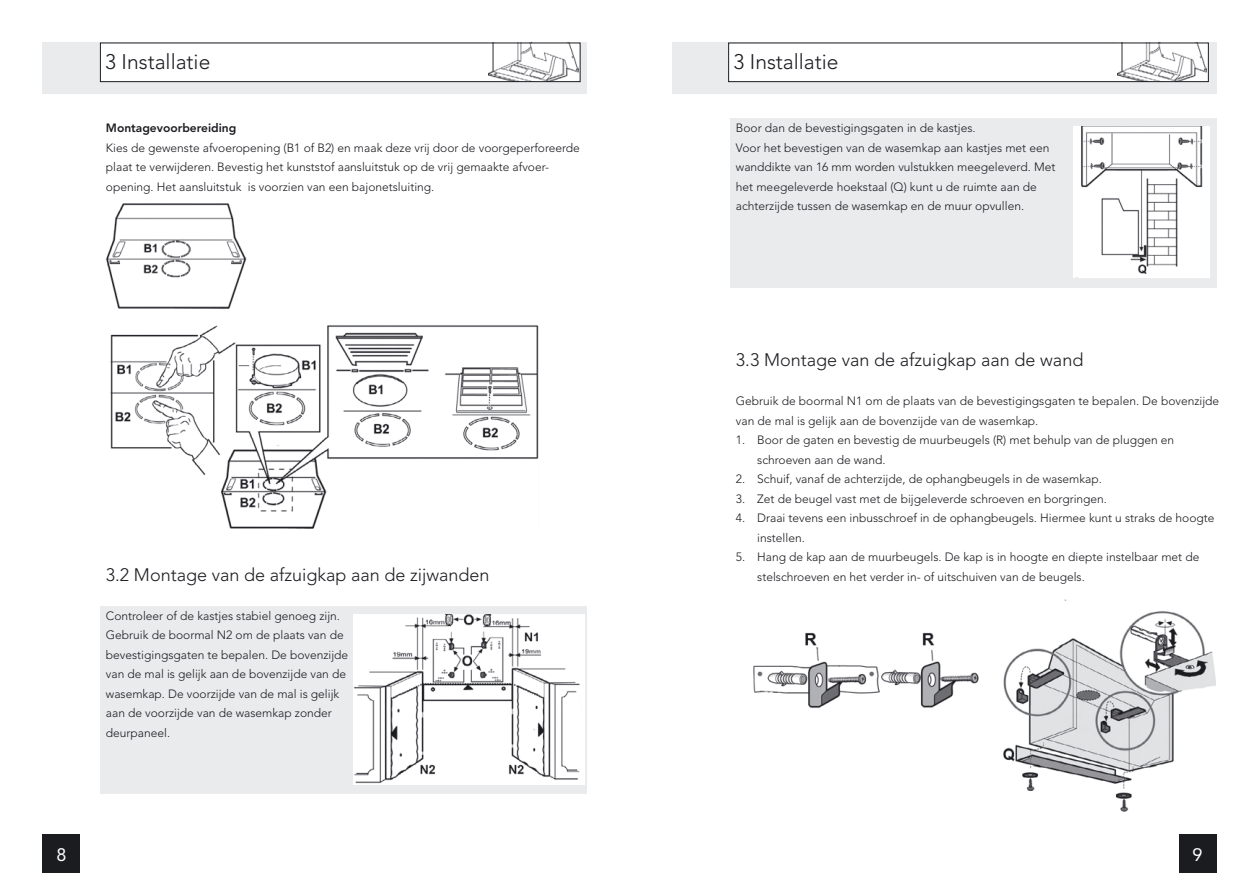
<style>
.page{position:relative;width:1259px;height:893px;background:#fff}
.page>*{position:absolute;margin:0;border:0;box-sizing:border-box;transform-origin:0 0}
.t1{font:300 21px "Avenir";color:#1b1c20}
.t2{font:300 18px "Avenir";color:#1b1c20}
.t3{font:18px "Avenir";color:#fff}
.t4{font:300 12px/19.5px "Avenir";color:#1b1c20}
.t5{font:800 12px "Avenir";color:#1b1c20}
</style>
<div class="page">
<div style="left:43px;top:43px;width:544px;height:51px;background:#e9ebec"></div>
<div style="left:43px;top:835px;width:37px;height:38px;background:#1b1c20"></div>
<div style="left:672px;top:43px;width:544px;height:51px;background:#e9ebec"></div>
<div style="left:1178px;top:835px;width:38px;height:38px;background:#1b1c20"></div>
<div style="left:730px;top:118px;width:486px;height:170px;background:#e9ebec"></div>
<div style="left:100px;top:606px;width:487px;height:188px;background:#e9ebec"></div>
<img style="left:1003px;top:599px;width:212px;height:213px">
<div style="left:728px;top:43px;width:480px;height:39px;background:#fff"></div>
<img style="left:1117px;top:45px;width:89px;height:35px">
<div style="left:728px;top:43px;width:480px;height:39px;border:1px solid #1b1c20"></div>
<img style="left:354px;top:615px;width:230px;height:169px">
<img style="left:106px;top:203px;width:141px;height:106px">
<img style="left:110px;top:325px;width:429px;height:204px">
<div style="left:100px;top:43px;width:480px;height:39px;background:#fff"></div>
<img style="left:489px;top:45px;width:89px;height:35px">
<div style="left:100px;top:43px;width:480px;height:39px;border:1px solid #1b1c20"></div>
<img style="left:1073px;top:126px;width:136px;height:151px">
<img style="left:753px;top:632px;width:226px;height:76px">
<h1 class="t1" style="left:105px;top:49px;width:107px">3 Installatie</h1>
<p class="t5" style="left:106px;top:121px;width:132px">Montagevoorbereiding</p>
<p class="t4" style="left:106px;top:138px;width:475px">Kies de gewenste afvoeropening (B1 of B2) en maak deze vrij door de voorgeperforeerde plaat te verwijderen. Bevestig het kunststof aansluitstuk op de vrij gemaakte afvoer&shy;opening. Het aansluitstuk is voorzien van een bajonetsluiting.</p>
<h2 class="t2" style="left:106px;top:564px;width:385px">3.2 Montage van de afzuigkap aan de zijwanden</h2>
<p class="t4" style="left:106px;top:606px;width:244px">Controleer of de kastjes stabiel genoeg zijn.<br>Gebruik de boormal N2 om de plaats van de bevestigingsgaten te bepalen. De bovenzijde van de mal is gelijk aan de bovenzijde van de wasemkap. De voorzijde van de mal is gelijk aan de voorzijde van de wasemkap zonder deurpaneel.</p>
<h1 class="t1" style="left:733px;top:49px;width:107px">3 Installatie</h1>
<p class="t4" style="left:736px;top:118px;width:321px">Boor dan de bevestigingsgaten in de kastjes.<br>Voor het bevestigen van de wasemkap aan kastjes met een wanddikte van 16 mm worden vulstukken meegeleverd. Met het meegeleverde hoekstaal (Q) kunt u de ruimte aan de achterzijde tussen de wasemkap en de muur opvullen.</p>
<h2 class="t2" style="left:736px;top:349px;width:349px">3.3 Montage van de afzuigkap aan de wand</h2>
<p class="t4" style="left:736px;top:391px;width:485px">Gebruik de boormal N1 om de plaats van de bevestigingsgaten te bepalen. De bovenzijde van de mal is gelijk aan de bovenzijde van de wasemkap.</p>
<p class="t4" style="left:757px;top:430px;width:418px;text-indent:-21px">1. Boor de gaten en bevestig de muurbeugels (R) met behulp van de pluggen en schroeven aan de wand.</p>
<p class="t4" style="left:736px;top:469px;width:367px">2. Schuif, vanaf de achterzijde, de ophangbeugels in de wasemkap.</p>
<p class="t4" style="left:736px;top:489px;width:372px">3. Zet de beugel vast met de bijgeleverde schroeven en borgringen.</p>
<p class="t4" style="left:757px;top:508px;width:459px;text-indent:-21px">4. Draai tevens een inbusschroef in de ophangbeugels. Hiermee kunt u straks de hoogte instellen.</p>
<p class="t4" style="left:757px;top:547px;width:444px;text-indent:-21px">5. Hang de kap aan de muurbeugels. De kap is in hoogte en diepte instelbaar met de stelschroeven en het verder in- of uitschuiven van de beugels.</p>
<h2 class="t3" style="left:56px;top:844px;width:12px">8</h2>
<h2 class="t3" style="left:1192px;top:844px;width:12px">9</h2>
</div>
